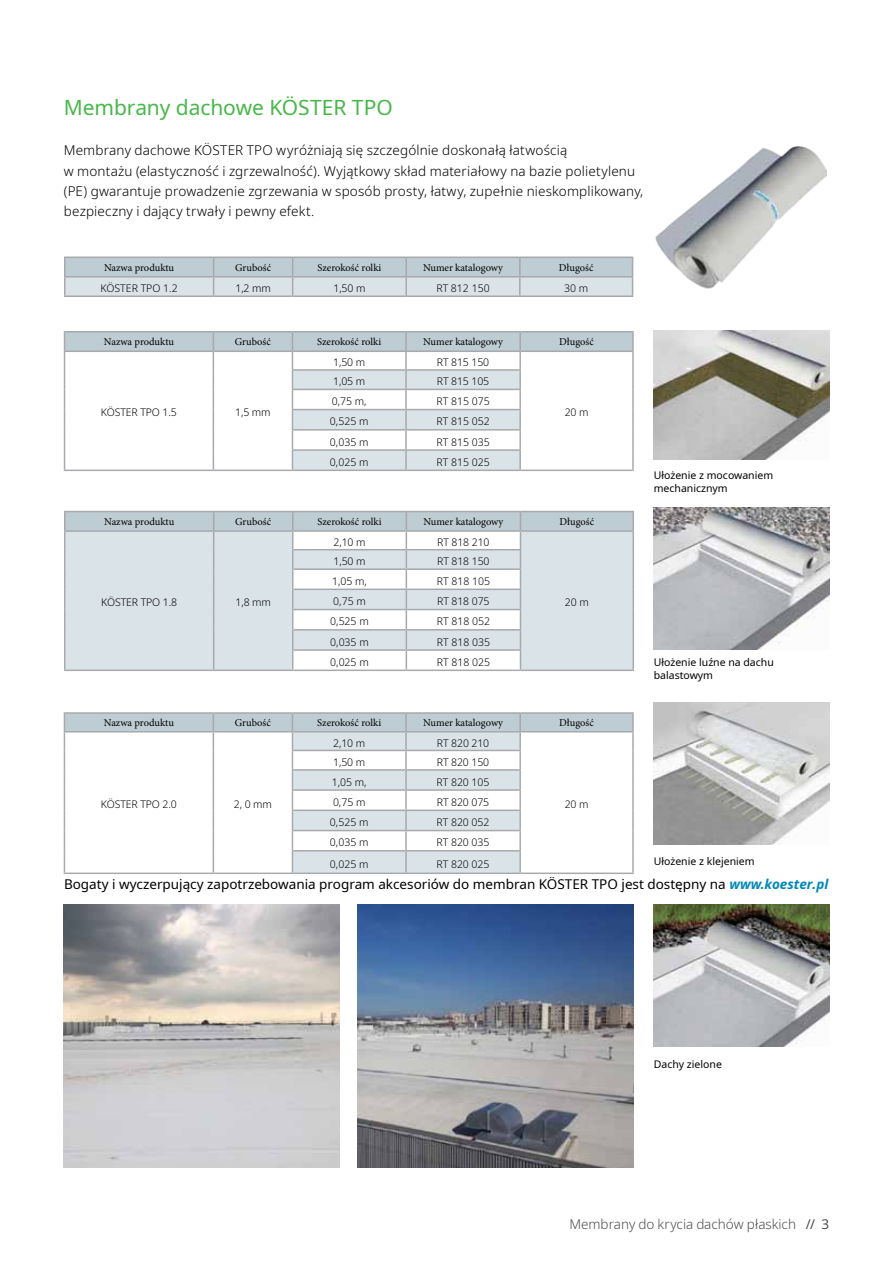
<style>
.page{position:relative;width:893px;height:1263px;background:#fff}
.page>*{position:absolute;margin:0;border:0;box-sizing:border-box;transform-origin:0 0}
.t1{font:21px "Noto Sans";letter-spacing:-.005em;color:#48b749}
.t2{font:300 13.5px/20.2px "Noto Sans";letter-spacing:.01em;color:#000}
.t3{font:13.5px "Noto Sans";color:#000}
.t4{font:300 13.5px "Noto Sans";letter-spacing:-.005em;color:#4d4d4f}
.t5{font:300 10.5px "Noto Sans";color:#000}
.t6{font:10.5px "Minion Pro";color:#000}
.t7{font:10.5px/12.6px "Noto Sans";color:#000}
.s1{font-weight:700;font-style:italic;color:#0088b8}
.s2{font-weight:400}
</style>
<div class="page">
<img style="left:655px;top:146px;width:171px;height:143px">
<img style="left:654px;top:331px;width:175px;height:128px">
<img style="left:654px;top:508px;width:175px;height:141px">
<img style="left:654px;top:702px;width:175px;height:142px">
<img style="left:654px;top:905px;width:175px;height:141px">
<hr style="left:64px;top:470px;width:149px;height:1px;background:#a7a9ac">
<hr style="left:213px;top:470px;width:79px;height:1px;background:#a7a9ac">
<hr style="left:292px;top:470px;width:114px;height:1px;background:#a7a9ac">
<hr style="left:406px;top:470px;width:114px;height:1px;background:#a7a9ac">
<hr style="left:520px;top:470px;width:114px;height:1px;background:#a7a9ac">
<hr style="left:64px;top:331px;width:149px;height:2px;background:#a7a9ac">
<hr style="left:213px;top:331px;width:79px;height:2px;background:#a7a9ac">
<hr style="left:292px;top:331px;width:114px;height:2px;background:#a7a9ac">
<hr style="left:406px;top:331px;width:114px;height:2px;background:#a7a9ac">
<hr style="left:520px;top:331px;width:114px;height:2px;background:#a7a9ac">
<svg style="left:64px;top:332px;width:570px;height:138px"></svg>
<hr style="left:64px;top:351px;width:149px;height:1px;background:#a7a9ac">
<hr style="left:213px;top:351px;width:79px;height:1px;background:#a7a9ac">
<hr style="left:292px;top:351px;width:114px;height:1px;background:#a7a9ac">
<hr style="left:406px;top:351px;width:114px;height:1px;background:#a7a9ac">
<hr style="left:520px;top:351px;width:114px;height:1px;background:#a7a9ac">
<svg style="left:64px;top:257px;width:569px;height:38px;background:#c8d3d9"></svg>
<hr style="left:64px;top:295px;width:150px;height:2px;background:#a7a9ac">
<hr style="left:214px;top:295px;width:79px;height:2px;background:#a7a9ac">
<hr style="left:293px;top:295px;width:113px;height:2px;background:#a7a9ac">
<hr style="left:406px;top:295px;width:114px;height:2px;background:#a7a9ac">
<hr style="left:520px;top:295px;width:113px;height:2px;background:#a7a9ac">
<img style="left:64px;top:905px;width:276px;height:263px">
<img style="left:358px;top:905px;width:275px;height:263px">
<hr style="left:64px;top:669px;width:150px;height:2px;background:#a8aaad">
<hr style="left:214px;top:669px;width:79px;height:2px;background:#a8aaad">
<svg style="left:64px;top:511px;width:570px;height:159px"></svg>
<hr style="left:293px;top:669px;width:113px;height:2px;background:#a7a9ac">
<hr style="left:406px;top:669px;width:114px;height:2px;background:#a7a9ac">
<hr style="left:520px;top:669px;width:114px;height:2px;background:#a7a9ac">
<hr style="left:64px;top:712px;width:149px;height:2px;background:#a7a9ac">
<hr style="left:213px;top:712px;width:79px;height:2px;background:#a7a9ac">
<hr style="left:292px;top:712px;width:114px;height:2px;background:#a7a9ac">
<hr style="left:406px;top:712px;width:114px;height:2px;background:#a7a9ac">
<hr style="left:520px;top:712px;width:114px;height:2px;background:#a7a9ac">
<hr style="left:64px;top:872px;width:149px;height:2px;background:#a8aaad">
<hr style="left:213px;top:872px;width:80px;height:2px;background:#a8aaad">
<svg style="left:64px;top:713px;width:570px;height:160px"></svg>
<hr style="left:293px;top:850px;width:113px;height:1px;background:#a7a9ac">
<hr style="left:406px;top:850px;width:115px;height:1px;background:#a7a9ac">
<hr style="left:405px;top:851px;width:2px;height:21px;background:#a7a9ac">
<hr style="left:519px;top:851px;width:2px;height:21px;background:#a7a9ac">
<hr style="left:632px;top:851px;width:2px;height:21px;background:#a7a9ac">
<hr style="left:293px;top:872px;width:113px;height:2px;background:#a7a9ac">
<hr style="left:406px;top:872px;width:114px;height:2px;background:#a7a9ac">
<hr style="left:520px;top:872px;width:114px;height:2px;background:#a7a9ac">
<h1 class="t1" style="left:64px;top:92px;width:331px">Membrany dachowe KÖSTER TPO</h1>
<p class="t2" style="left:64px;top:141px;width:581px">Membrany dachowe KÖSTER TPO wyróżniają się szczególnie doskonałą łatwością<br>w montażu (elastyczność i zgrzewalność). Wyjątkowy skład materiałowy na bazie polietylenu (PE) gwarantuje prowadzenie zgrzewania w sposób prosty, łatwy, zupełnie nieskomplikowany, bezpieczny i dający trwały i pewny efekt.</p>
<p class="t6" style="left:104px;top:260px;width:72px">Nazwa produktu</p>
<p class="t6" style="left:235px;top:260px;width:38px">Grubość</p>
<p class="t6" style="left:317px;top:260px;width:65px">Szerokość rolki</p>
<p class="t6" style="left:423px;top:260px;width:82px">Numer katalogowy</p>
<p class="t6" style="left:559px;top:260px;width:36px">Długość</p>
<p class="t5" style="left:101px;top:281px;width:79px">KÖSTER TPO 1.2</p>
<p class="t5" style="left:235px;top:281px;width:37px">1,2 mm</p>
<p class="t5" style="left:333px;top:281px;width:33px">1,50 m</p>
<p class="t5" style="left:436px;top:281px;width:55px">RT 812 150</p>
<p class="t5" style="left:564px;top:281px;width:25px">30 m</p>
<p class="t6" style="left:104px;top:335px;width:72px">Nazwa produktu</p>
<p class="t6" style="left:235px;top:335px;width:38px">Grubość</p>
<p class="t6" style="left:317px;top:335px;width:65px">Szerokość rolki</p>
<p class="t6" style="left:423px;top:335px;width:82px">Numer katalogowy</p>
<p class="t6" style="left:559px;top:335px;width:36px">Długość</p>
<p class="t5" style="left:101px;top:405px;width:77px">KÖSTER TPO 1.5</p>
<p class="t5" style="left:235px;top:405px;width:37px">1,5 mm</p>
<p class="t5" style="left:333px;top:355px;width:33px">1,50 m</p>
<p class="t5" style="left:437px;top:355px;width:54px">RT 815 150</p>
<p class="t5" style="left:333px;top:374px;width:33px">1,05 m</p>
<p class="t5" style="left:437px;top:374px;width:54px">RT 815 105</p>
<p class="t5" style="left:332px;top:394px;width:36px">0,75 m,</p>
<p class="t5" style="left:436px;top:394px;width:55px">RT 815 075</p>
<p class="t5" style="left:330px;top:414px;width:40px">0,525 m</p>
<p class="t5" style="left:436px;top:414px;width:55px">RT 815 052</p>
<p class="t5" style="left:330px;top:434px;width:40px">0,035 m</p>
<p class="t5" style="left:436px;top:434px;width:55px">RT 815 035</p>
<p class="t5" style="left:330px;top:455px;width:40px">0,025 m</p>
<p class="t5" style="left:436px;top:455px;width:55px">RT 815 025</p>
<p class="t5" style="left:565px;top:405px;width:25px">20 m</p>
<p class="t6" style="left:104px;top:515px;width:72px">Nazwa produktu</p>
<p class="t6" style="left:235px;top:515px;width:38px">Grubość</p>
<p class="t6" style="left:318px;top:515px;width:65px">Szerokość rolki</p>
<p class="t6" style="left:423px;top:515px;width:82px">Numer katalogowy</p>
<p class="t6" style="left:559px;top:515px;width:36px">Długość</p>
<p class="t5" style="left:101px;top:595px;width:77px">KÖSTER TPO 1.8</p>
<p class="t5" style="left:236px;top:595px;width:37px">1,8 mm</p>
<p class="t5" style="left:334px;top:535px;width:33px">2,10 m</p>
<p class="t5" style="left:437px;top:535px;width:54px">RT 818 210</p>
<p class="t5" style="left:334px;top:554px;width:33px">1,50 m</p>
<p class="t5" style="left:437px;top:554px;width:54px">RT 818 150</p>
<p class="t5" style="left:332px;top:574px;width:36px">1,05 m,</p>
<p class="t5" style="left:437px;top:574px;width:55px">RT 818 105</p>
<p class="t5" style="left:333px;top:594px;width:34px">0,75 m</p>
<p class="t5" style="left:437px;top:594px;width:54px">RT 818 075</p>
<p class="t5" style="left:330px;top:614px;width:40px">0,525 m</p>
<p class="t5" style="left:437px;top:614px;width:55px">RT 818 052</p>
<p class="t5" style="left:330px;top:634px;width:40px">0,035 m</p>
<p class="t5" style="left:437px;top:634px;width:55px">RT 818 035</p>
<p class="t5" style="left:330px;top:655px;width:40px">0,025 m</p>
<p class="t5" style="left:437px;top:655px;width:55px">RT 818 025</p>
<p class="t5" style="left:565px;top:595px;width:25px">20 m</p>
<p class="t6" style="left:104px;top:716px;width:72px">Nazwa produktu</p>
<p class="t6" style="left:235px;top:716px;width:38px">Grubość</p>
<p class="t6" style="left:317px;top:716px;width:65px">Szerokość rolki</p>
<p class="t6" style="left:423px;top:716px;width:82px">Numer katalogowy</p>
<p class="t6" style="left:559px;top:716px;width:36px">Długość</p>
<p class="t5" style="left:333px;top:735px;width:33px">2,10 m</p>
<p class="t5" style="left:437px;top:735px;width:54px">RT 820 210</p>
<p class="t7" style="left:654px;top:469px;width:121px">Ułożenie z mocowaniem mechanicznym</p>
<p class="t7" style="left:654px;top:656px;width:122px">Ułożenie luźne na dachu balastowym</p>
<p class="t5" style="left:333px;top:755px;width:33px">1,50 m</p>
<p class="t5" style="left:437px;top:755px;width:54px">RT 820 150</p>
<p class="t5" style="left:332px;top:774px;width:36px">1,05 m,</p>
<p class="t5" style="left:437px;top:774px;width:54px">RT 820 105</p>
<p class="t5" style="left:333px;top:795px;width:34px">0,75 m</p>
<p class="t5" style="left:437px;top:795px;width:54px">RT 820 075</p>
<p class="t5" style="left:330px;top:815px;width:40px">0,525 m</p>
<p class="t5" style="left:437px;top:815px;width:54px">RT 820 052</p>
<p class="t5" style="left:330px;top:835px;width:40px">0,035 m</p>
<p class="t5" style="left:437px;top:835px;width:54px">RT 820 035</p>
<p class="t5" style="left:330px;top:856px;width:40px">0,025 m</p>
<p class="t5" style="left:437px;top:856px;width:54px">RT 820 025</p>
<p class="t3" style="left:64px;top:874px;width:766px">Bogaty i wyczerpujący zapotrzebowania program akcesoriów do membran KÖSTER TPO jest dostępny na <span class="s1">www.koester.pl</span></p>
<p class="t5" style="left:101px;top:797px;width:77px">KÖSTER TPO 2.0</p>
<p class="t5" style="left:234px;top:797px;width:39px">2, 0 mm</p>
<p class="t5" style="left:565px;top:797px;width:25px">20 m</p>
<p class="t7" style="left:654px;top:855px;width:102px">Ułożenie z klejeniem</p>
<p class="t7" style="left:654px;top:1058px;width:70px">Dachy zielone</p>
<p class="t4" style="left:569px;top:1214px;width:261px">Membrany do krycia dachów płaskich <span class="s2">// 3</span></p>
</div>
